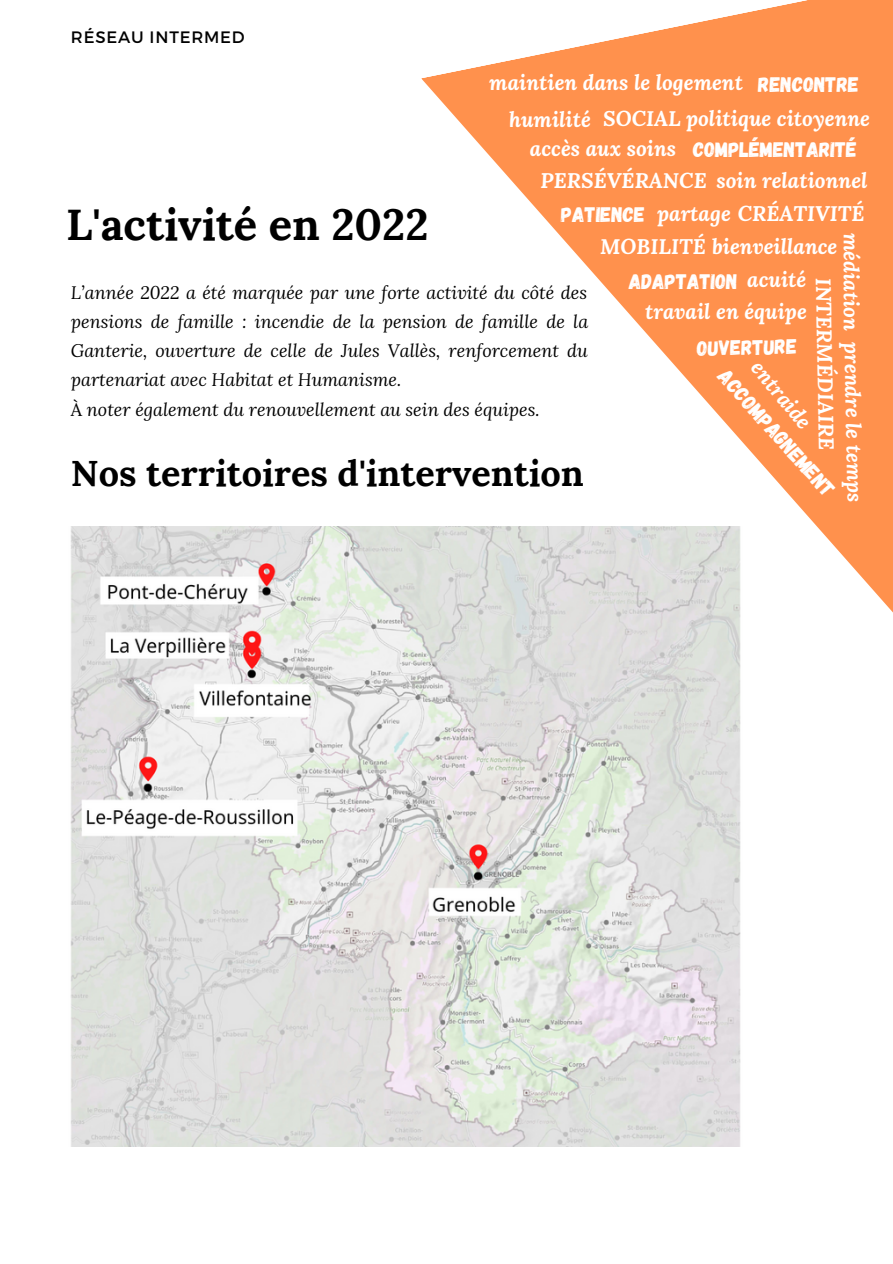
<style>
.page{position:relative;width:893px;height:1264px;background:#fff}
.page>*{position:absolute;margin:0;border:0;box-sizing:border-box;transform-origin:0 0}
.t1{font:700 43.5px "Lora";color:#000}
.t2{font:700 36px "Lora";color:#000}
.t3{font:italic 700 21px "Lora";color:#fff}
.t4{font:21px "Gagalin";color:#fff}
.t5{font:italic 18px/29.2px "Lora";color:#000;text-align:justify}
.t6{font:16.5px "Montserrat";letter-spacing:.05em;color:#000}
.s1{font-style:normal}
</style>
<div class="page">
<svg style="left:421px;top:0;width:471px;height:612px;fill:#ff914d"></svg>
<img style="left:70px;top:526px;width:672px;height:620px">
<p class="t6" style="left:71px;top:27px;width:175px">RÉSEAU INTERMED</p>
<p class="t3" style="left:489px;top:69px;width:255px">maintien dans le logement</p>
<p class="t4" style="left:758px;top:70px;width:102px">RENCONTRE</p>
<p class="t3" style="left:603px;top:105px;width:268px">SOCIAL politique citoyenne</p>
<p class="t3" style="left:530px;top:134px;width:148px">accès aux soins</p>
<p class="t3" style="left:509px;top:105px;width:83px">humilité</p>
<p class="t4" style="left:693px;top:136px;width:165px">COMPLÉMENTARITÉ</p>
<p class="t3" style="left:540px;top:167px;width:168px">PERSÉVÉRANCE</p>
<p class="t3" style="left:716px;top:167px;width:153px">soin relationnel</p>
<p class="t3" style="left:657px;top:199px;width:209px">partage CRÉATIVITÉ</p>
<p class="t1" style="left:66px;top:196px;width:364px">L'activité en 2022</p>
<p class="t4" style="left:561px;top:201px;width:85px">PATIENCE</p>
<p class="t3" style="left:865px;top:233px;width:99px;rotate:90deg">médiation</p>
<p class="t3" style="left:600px;top:232px;width:239px">MOBILITÉ bienveillance</p>
<p class="t4" style="left:628px;top:267px;width:110px">ADAPTATION</p>
<p class="t3" style="left:747px;top:266px;width:61px">acuité</p>
<p class="t3" style="left:837px;top:278px;width:173px;rotate:89deg">INTERMÉDIAIRE</p>
<p class="t5" style="left:71px;top:277px;width:518px">L’année 2022 a été marquée par une forte activité du côté des pensions de famille : incendie de la pension de famille de la Ganterie, ouverture de celle de Jules Vallès, renforcement du partenariat avec Habitat et Humanisme.</p>
<p class="t5" style="left:71px;top:394px;width:470px"><span class="s1">À</span> noter également du renouvellement au sein des équipes.</p>
<p class="t3" style="left:645px;top:297px;width:163px">travail en équipe</p>
<p class="t4" style="left:696px;top:334px;width:101px;rotate:-1deg">OUVERTURE</p>
<p class="t4" style="left:732px;top:363px;width:164px;rotate:48deg">ACCOMPAGNEMENT</p>
<p class="t3" style="left:866px;top:341px;width:162px;rotate:89deg">prendre le temps</p>
<p class="t3" style="left:766px;top:354px;width:82px;rotate:50deg">entraide</p>
<p class="t2" style="left:71px;top:450px;width:514px">Nos territoires d'intervention</p>
</div>
